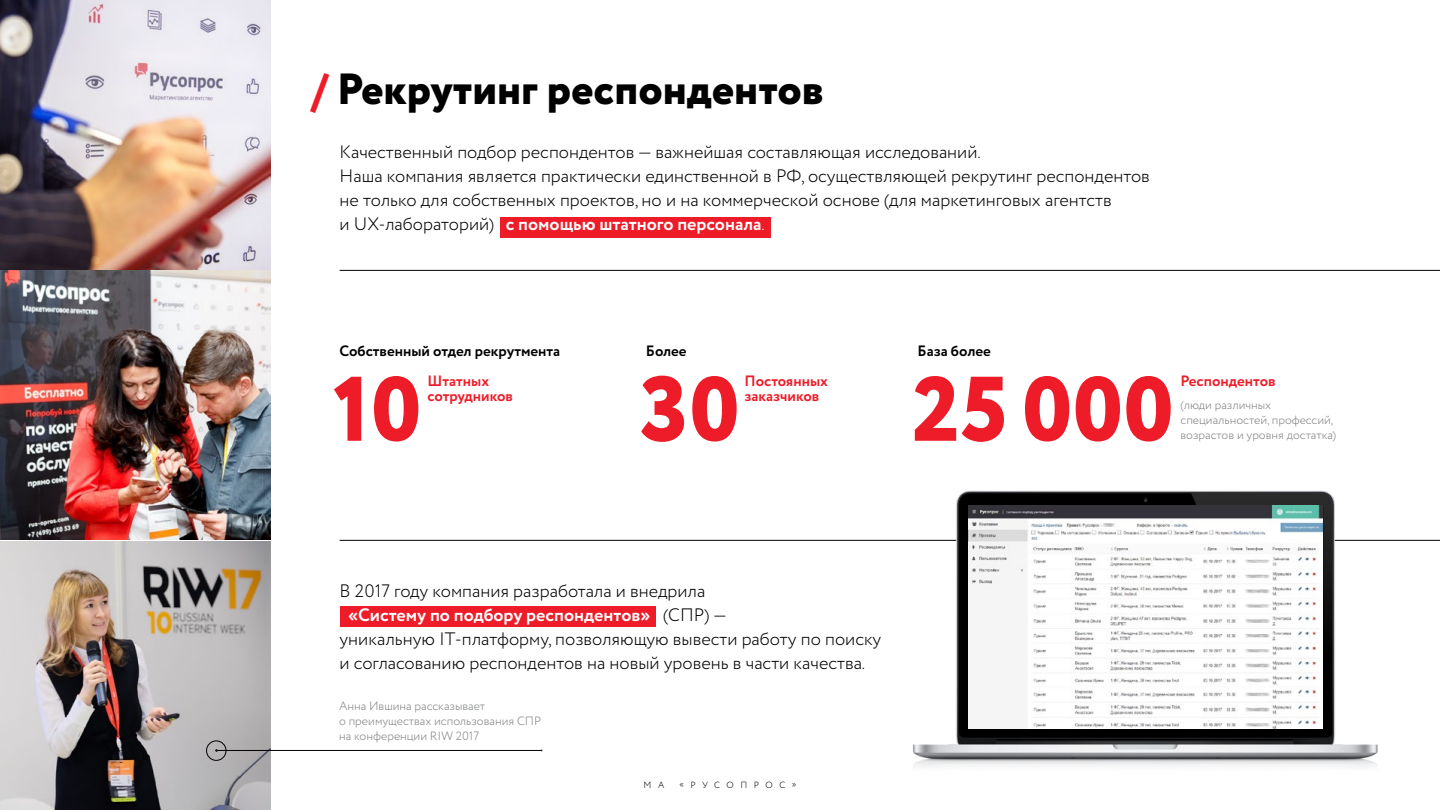
<style>
.page{position:relative;width:1440px;height:810px;background:#fff}
.page>*{position:absolute;margin:0;border:0;box-sizing:border-box;transform-origin:0 0}
.t1{font:800 91.5px "Circe";letter-spacing:.01em;color:#ed1c28}
.t2{font:800 43.5px "Circe";color:#000}
.t3{font:300 18px/24px "Circe";color:#000}
.t4{font:700 18px "Circe";color:#fff}
.t5{font:700 15px/15px "Circe";color:#ed1c28}
.t6{font:700 15px "Circe";color:#000}
.t7{font:300 12px/15px "Circe";color:#808285}
.t8{font:300 9px "Circe";color:#000}
.s1{color:#ed1c28}
.s2{font-weight:700;color:#fff}
.s3{color:#fff}
.s4{font-weight:300;color:#000}
</style>
<div class="page">
<div style="left:341px;top:606px;width:315px;height:20px;background:#ed1c28"></div>
<div style="left:500px;top:217px;width:270px;height:21px;background:#ed1c28"></div>
<img style="left:0;top:0;width:270px;height:810px">
<hr style="left:340px;top:270px;width:1100px;height:1px;background:#000">
<hr style="left:340px;top:540px;width:1100px;height:1px;background:#000">
<hr style="left:217px;top:750px;width:325px;height:1px;background:#000">
<div style="left:206px;top:741px;width:20px;height:20px;border:1px solid #000;border-radius:50%"></div>
<img style="left:903px;top:490px;width:486px;height:277px">
<img style="left:968px;top:506px;width:354px;height:181px">
<img style="left:968px;top:687px;width:354px;height:42px">
<h2 class="t2" style="left:311px;top:59px;width:514px"><span class="s1">/</span> Рекрутинг респондентов</h2>
<p class="t3" style="left:340px;top:141px;width:812px">Качественный подбор респондентов — важнейшая составляющая исследований.<br>Наша компания является практически единственной в РФ, осуществляющей рекрутинг респондентов не только для собственных проектов, но и на коммерческой основе (для маркетинговых агентств<br>и UX-лабораторий) <span class="s2">с помощью штатного персонала</span><span class="s3">.</span></p>
<p class="t6" style="left:340px;top:341px;width:222px">Собственный отдел рекрутмента</p>
<h1 class="t1" style="left:333px;top:347px;width:90px">10</h1>
<p class="t5" style="left:428px;top:374px;width:87px">Ш татных сотрудников</p>
<p class="t6" style="left:646px;top:341px;width:42px">Более</p>
<h1 class="t1" style="left:640px;top:347px;width:101px">30</h1>
<p class="t5" style="left:744px;top:374px;width:85px">Постоянных заказчиков</p>
<p class="t6" style="left:918px;top:341px;width:75px">База более</p>
<h1 class="t1" style="left:912px;top:347px;width:263px">25 000</h1>
<p class="t5" style="left:1180px;top:374px;width:97px">Респондентов</p>
<p class="t7" style="left:1180px;top:398px;width:157px">(люди различных специальностей, профессий, возрастов и уровня достатка)</p>
<p class="t3" style="left:340px;top:580px;width:367px">В 2017 году компания разработала и внедрила</p>
<p class="t4" style="left:348px;top:603px;width:380px">«Систему по подбору респондентов» <span class="s4">(СП Р) —</span></p>
<p class="t3" style="left:340px;top:628px;width:543px">уникальную IT-платформу, позволяющую вывести работу по поиску</p>
<p class="t3" style="left:340px;top:652px;width:527px">и согласованию респондентов на новый уровень в части качества.</p>
<p class="t7" style="left:339px;top:699px;width:203px">Анна Ившина рассказывает<br>о преимуществах использования СП Р на конференции RIW 2017</p>
<p class="t8" style="left:644px;top:779px;width:22px">М А</p>
<p class="t8" style="left:679px;top:779px;width:118px">«Русопр ос»</p>
</div>
